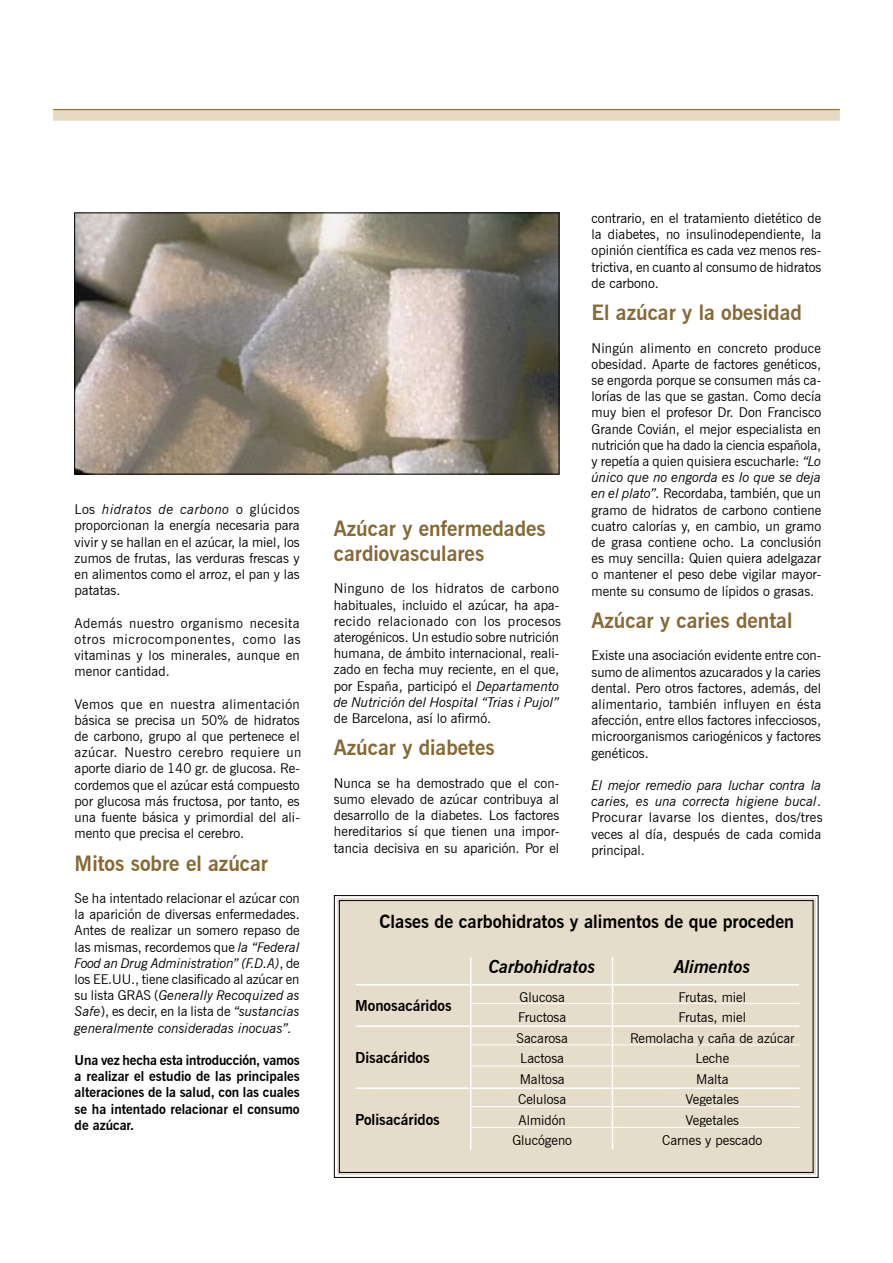
<style>
.page{position:relative;width:893px;height:1263px;background:#fff}
.page>*{position:absolute;margin:0;border:0;box-sizing:border-box;transform-origin:0 0}
.heading_3{font:700 21px/24.6px "News Gothic BT";color:#876934}
.heading_1{font:700 21px "News Gothic BT";color:#876934}
.heading_1-2{font:700 18px "News Gothic BT";color:#000}
.heading_1-3{font:italic 700 18px "News Gothic BT";color:#000}
.t1{font:700 15px "News Gothic BT";color:#000}
.t2{font:13.5px/16.2px "News Gothic BT";color:#000;text-align:justify}
.Body_Text{font:700 13.5px/16.2px "News Gothic BT";color:#000;text-align:justify}
.s1{font-style:italic}
</style>
<div class="page">
<div style="left:333px;top:895px;width:486px;height:283px;background:#e6dcca"></div>
<div style="left:339px;top:900px;width:475px;height:273px;border:1px solid #000"></div>
<hr style="left:470px;top:957px;width:1px;height:192px;background:#fff">
<hr style="left:612px;top:957px;width:1px;height:192px;background:#fff">
<hr style="left:356px;top:984px;width:443px;height:1px;background:#fff">
<hr style="left:470px;top:1003px;width:329px;height:1px;background:#fff">
<hr style="left:356px;top:1025px;width:443px;height:2px;background:#fff">
<hr style="left:471px;top:1044px;width:328px;height:1px;background:#fff">
<hr style="left:471px;top:1066px;width:328px;height:1px;background:#fff">
<hr style="left:471px;top:1106px;width:328px;height:1px;background:#fff">
<hr style="left:356px;top:1087px;width:443px;height:2px;background:#fff">
<hr style="left:471px;top:1127px;width:328px;height:1px;background:#fff">
<div style="left:53px;top:109px;width:787px;height:12px;background:#e6dac3"></div>
<hr style="left:53px;top:109px;width:787px;height:1px;background:#85611d">
<img style="left:76px;top:214px;width:481px;height:258px">
<div style="left:74px;top:212px;width:485px;height:262px;border:1px solid #000"></div>
<p class="t2" style="left:75px;top:501px;width:227px">Los <span class="s1">hidratos de carbono</span> o glúcidos proporcionan la energía necesaria para vivir y se hallan en el azúcar, la miel, los zumos de frutas, las verduras frescas y en alimentos como el arroz, el pan y las patatas.</p>
<p class="t2" style="left:75px;top:615px;width:228px">Además nuestro organismo necesita otros microcomponentes, como las vitaminas y los minerales, aunque en menor cantidad.</p>
<p class="t2" style="left:75px;top:696px;width:228px;text-align:left">Vemos que en nuestra alimentación básica se precisa un 50% de hidratos de carbono, grupo al que pertenece el azúcar. Nuestro cerebro requiere un aporte diario de 140 gr. de glucosa. Re&shy;cordemos que el azúcar está compuesto por glucosa más fructosa, por tanto, es una fuente básica y primordial del ali&shy;mento que precisa el cerebro.</p>
<p class="heading_1" style="left:75px;top:850px;width:195px">Mitos sobre el azúcar</p>
<p class="t2" style="left:75px;top:890px;width:227px">Se ha intentado relacionar el azúcar con la aparición de diversas enfermedades.<br>Antes de realizar un somero repaso de las mismas, recordemos que <span class="s1">la “Federal Food an Drug Administration” (F.D.A)</span>, de los EE.UU., tiene clasificado al azúcar en su lista GRAS (<span class="s1">Generally Recoquized as Safe</span>), es decir, en la lista de <span class="s1">“sustancias generalmente consideradas inocuas”.</span></p>
<p class="Body_Text" style="left:75px;top:1052px;width:227px">Una vez hecha esta introducción, vamos a realizar el estudio de las principales alteraciones de la salud, con las cuales se ha intentado relacionar el consumo de azúcar.</p>
<p class="heading_3" style="left:334px;top:516px;width:213px">Azúcar y enfermedades cardiovasculares</p>
<p class="t2" style="left:334px;top:580px;width:229px;text-align:left">Ninguno de los hidratos de carbono habituales, incluido el azúcar, ha apa&shy;recido relacionado con los procesos aterogénicos. Un estudio sobre nutrición humana, de ámbito internacional, reali&shy;zado en fecha muy reciente, en el que, por España, participó el <span class="s1">Departamento de Nutrición del Hospital “Trias i Pujol” </span>de Barcelona, así lo afirmó.</p>
<p class="heading_3" style="left:334px;top:735px;width:162px">Azúcar y diabetes</p>
<p class="t2" style="left:334px;top:775px;width:227px">Nunca se ha demostrado que el con&shy;sumo elevado de azúcar contribuya al desarrollo de la diabetes. Los factores hereditarios sí que tienen una impor&shy;tancia decisiva en su aparición. Por el</p>
<p class="t2" style="left:592px;top:210px;width:231px">contrario, en el tratamiento dietético de la diabetes, no insulinodependiente, la opinión científica es cada vez menos res&shy;trictiva, en cuanto al consumo de hidratos de carbono.</p>
<p class="heading_3" style="left:592px;top:300px;width:212px">El azúcar y la obesidad</p>
<p class="t2" style="left:592px;top:339px;width:231px">Ningún alimento en concreto produce obesidad. Aparte de factores genéticos, se engorda porque se consumen más ca&shy;lorías de las que se gastan. Como decía muy bien el profesor Dr. Don Francisco Grande Covián, el mejor especialista en nutrición que ha dado la ciencia española, y repetía a quien quisiera escucharle: <span class="s1">“Lo único que no engorda es lo que se deja en el plato”.</span> Recordaba, también, que un gramo de hidratos de carbono contiene cuatro calorías y, en cambio, un gramo de grasa contiene ocho. La conclusión es muy sencilla: Quien quiera adelgazar o mantener el peso debe vigilar mayor&shy;mente su consumo de lípidos o grasas.</p>
<p class="heading_3" style="left:592px;top:608px;width:202px">Azúcar y caries dental</p>
<p class="t2" style="left:592px;top:647px;width:231px">Existe una asociación evidente entre con&shy;sumo de alimentos azucarados y la caries dental. Pero otros factores, además, del alimentario, también influyen en ésta afección, entre ellos factores infecciosos, microorganismos cariogénicos y factores genéticos.</p>
<p class="t2" style="left:592px;top:777px;width:233px"><span class="s1">El mejor remedio para luchar contra la caries, es una correcta higiene bucal</span>.<br>Procurar lavarse los dientes, dos/tres veces al día, después de cada comida principal.</p>
<p class="heading_1-2" style="left:379px;top:910px;width:416px">Clases de carbohidratos y alimentos de que proceden</p>
<p class="heading_1-3" style="left:489px;top:955px;width:108px">Carbohidratos</p>
<p class="heading_1-3" style="left:674px;top:955px;width:78px">Alimentos</p>
<p class="t1" style="left:355px;top:996px;width:98px">Monosacáridos</p>
<p class="t2" style="left:520px;top:989px;width:47px">Glucosa</p>
<p class="t2" style="left:678px;top:989px;width:69px">Frutas, miel</p>
<p class="t2" style="left:518px;top:1009px;width:50px">Fructosa</p>
<p class="t2" style="left:678px;top:1009px;width:69px">Frutas, miel</p>
<p class="t2" style="left:516px;top:1030px;width:53px">Sacarosa</p>
<p class="t2" style="left:630px;top:1030px;width:166px">Remolacha y caña de azúcar</p>
<p class="t1" style="left:355px;top:1049px;width:76px">Disacáridos</p>
<p class="t2" style="left:520px;top:1050px;width:45px">Lactosa</p>
<p class="t2" style="left:695px;top:1050px;width:35px">Leche</p>
<p class="t2" style="left:520px;top:1071px;width:47px">Maltosa</p>
<p class="t2" style="left:696px;top:1071px;width:34px">Malta</p>
<p class="t2" style="left:518px;top:1091px;width:50px">Celulosa</p>
<p class="t2" style="left:686px;top:1091px;width:55px">Vegetales</p>
<p class="t1" style="left:355px;top:1110px;width:86px">Polisacáridos</p>
<p class="t2" style="left:519px;top:1112px;width:49px">Almidón</p>
<p class="t2" style="left:686px;top:1112px;width:55px">Vegetales</p>
<p class="t2" style="left:512px;top:1132px;width:61px">Glucógeno</p>
<p class="t2" style="left:662px;top:1132px;width:102px">Carnes y pescado</p>
</div>
